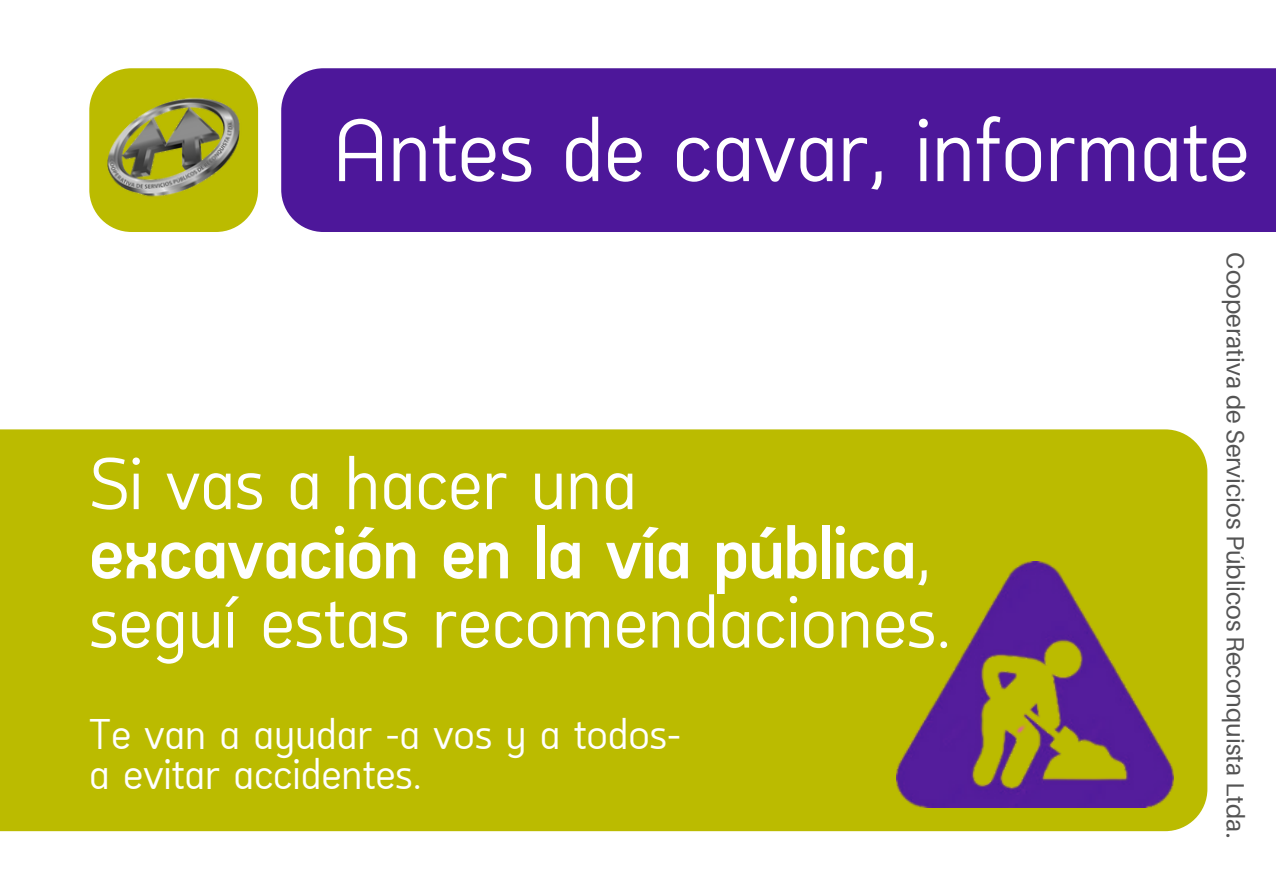
<style>
.page{position:relative;width:1276px;height:893px;background:#fff}
.page>*{position:absolute;margin:0;border:0;box-sizing:border-box;transform-origin:0 0}
.t1{font:85.95px "Arch TH";color:#fff}
.t2{font:71.1px/69.3px "Arch TH";color:#fff}
.t3{font:41.85px/40.5px "Arch TH";color:#fff}
.t4{font:24.97px "Aileron";color:#545454}
.s1{font-weight:700}
</style>
<div class="page">
<div style="left:281px;top:68px;width:995px;height:164px;background:#4d179a"></div>
<div style="left:0;top:429px;width:1207px;height:402px;background:#bb0"></div>
<img style="left:897px;top:561px;width:276px;height:246px">
<img style="left:89px;top:68px;width:170px;height:164px">
<p class="t1" style="left:333px;top:99px;width:918px">Antes de cavar, informate</p>
<p class="t2" style="left:89px;top:457px;width:863px">Si vas a hacer una <span class="s1">excavación en la vía pública</span>, seguí estas recomendaciones.</p>
<p class="t3" style="left:89px;top:718px;width:593px">Te van a ayudar -a vos y a todos&shy;a evitar accidentes.</p>
<p class="t4" style="left:1251px;top:252px;width:587px;rotate:90deg">Cooperativa de Servicios Públicos Reconquista Ltda.</p>
</div>
